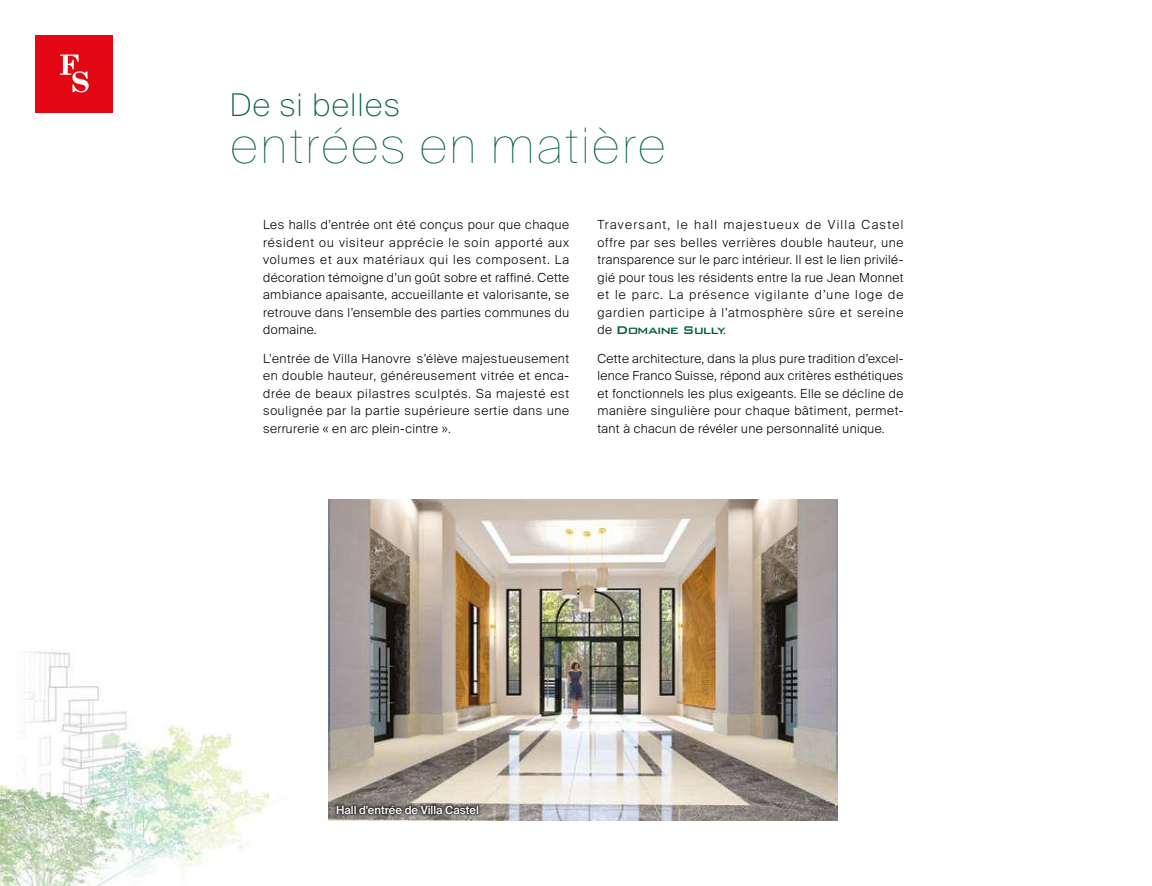
<style>
.page{position:relative;width:1152px;height:886px;background:#fff}
.page>*{position:absolute;margin:0;border:0;box-sizing:border-box;transform-origin:0 0}
.t1{font:200 48.75px "Suisse Intl";letter-spacing:.03em;color:#006241}
.t2{font:100 31.25px "Suisse Intl";letter-spacing:.03em;color:#006241}
.t3{font:500 15px "Bank Gothic BT";letter-spacing:-.075em;color:#006241}
.t4{font:300 12.5px/17.5px "Suisse Intl";letter-spacing:.035em;color:#000;text-align:justify}
.t5{font:500 11.25px "Suisse Intl";color:#fff}
.s1{font-family:"Suisse Intl";font-weight:300;font-size:12.5px;color:#000}
</style>
<div class="page">
<div style="left:35px;top:35px;width:78px;height:78px;background:#e30613"></div>
<svg style="left:60px;top:55px;width:29px;height:37px"></svg>
<img style="left:329px;top:500px;width:509px;height:320px">
<div style="left:334px;top:802px;width:148px;height:14px;background:#000;opacity:.7"></div>
<img style="left:0;top:651px;width:270px;height:235px">
<h2 class="t2" style="left:230px;top:86px;width:171px">De si belles</h2>
<h1 class="t1" style="left:230px;top:118px;width:438px">entrées en matière</h1>
<p class="t4" style="left:263px;top:216px;width:308px">Les halls d’entrée ont été conçus pour que chaque résident ou visiteur apprécie le soin apporté aux volumes et aux matériaux qui les composent. La décoration témoigne d’un goût sobre et raffiné. Cette ambiance apaisante, accueillante et valorisante, se retrouve dans l’ensemble des parties communes du domaine.</p>
<p class="t4" style="left:263px;top:349px;width:307px">L'entrée de Villa Hanovre s’élève majestueusement en double hauteur, généreusement vitrée et enca&shy;drée de beaux pilastres sculptés. Sa majesté est soulignée par la partie supérieure sertie dans une serrurerie « en arc plein-cintre ».</p>
<p class="t4" style="left:597px;top:216px;width:307px">Traversant, le hall majestueux de Villa Castel offre par ses belles verrières double hauteur, une transparence sur le parc intérieur. Il est le lien privilé&shy;gié pour tous les résidents entre la rue Jean Monnet et le parc. La présence vigilante d’une loge de gardien participe à l’atmosphère sûre et sereine</p>
<p class="t3" style="left:597px;top:322px;width:130px"><span class="s1">de</span> Domaine Sully<span class="s1">.</span></p>
<p class="t4" style="left:597px;top:349px;width:307px">Cette architecture, dans la plus pure tradition d’excel&shy;lence Franco Suisse, répond aux critères esthétiques et fonctionnels les plus exigeants. Elle se décline de manière singulière pour chaque bâtiment, permet&shy;tant à chacun de révéler une personnalité unique.</p>
<p class="t5" style="left:336px;top:803px;width:144px">Hall d'entrée de Villa Castel</p>
</div>
